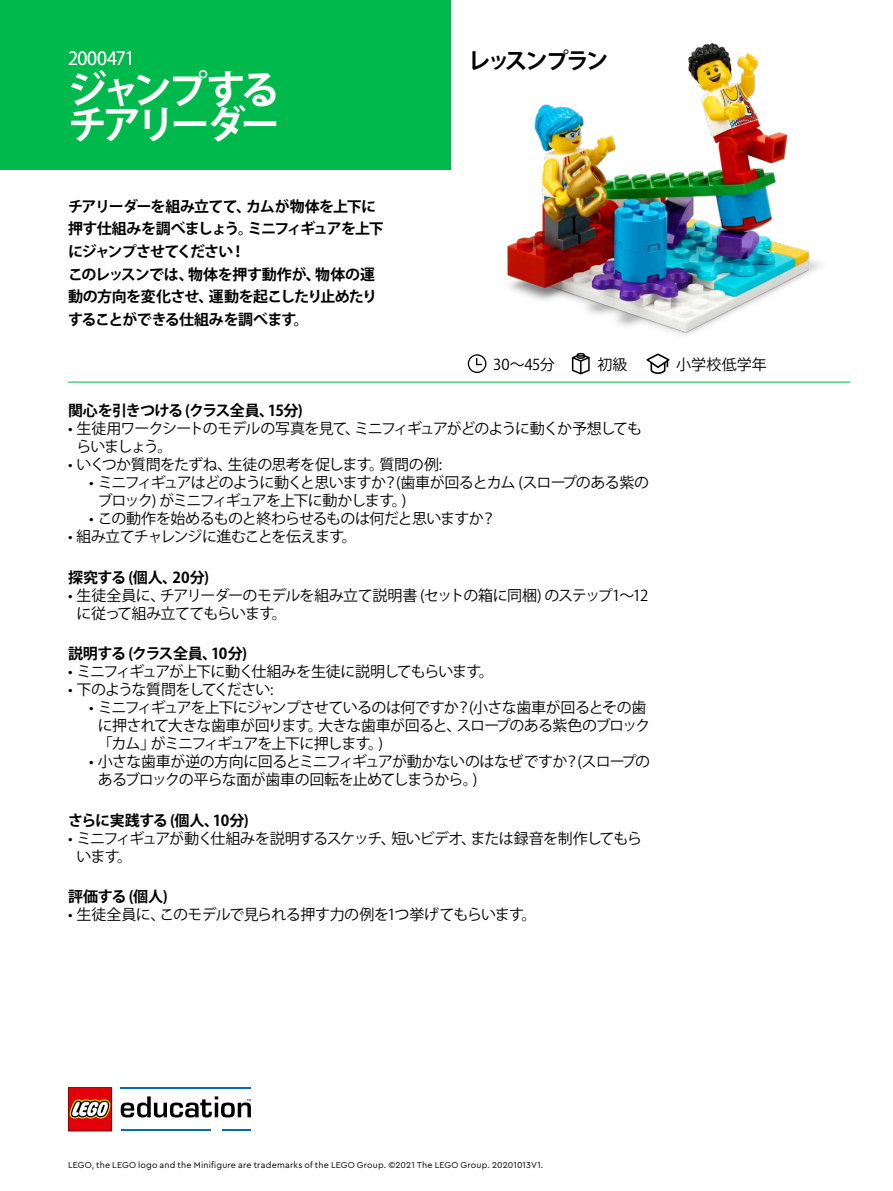
<style>
.page{position:relative;width:893px;height:1191px;background:#fff}
.page>*{position:absolute;margin:0;border:0;box-sizing:border-box;transform-origin:0 0}
.t1{font:700 39px/34.5px "Koz Go Pro";letter-spacing:-.12em;color:#fff}
.t2{font:700 22.5px "Koz Go Pro";letter-spacing:-.1em;color:#000}
.t3{font:18px "Koz Go Pro";letter-spacing:-.015em;color:#fff}
.t4{font:15px/18px "Koz Go Pro";letter-spacing:-.055em;color:#000}
.t5{font:700 15px/22.5px "Koz Go Pro";letter-spacing:-.05em;color:#000}
.t6{font:15px/18px "Koz Go Pro";letter-spacing:-.075em;color:#000}
.t7{font:15px "Koz Go Pro";letter-spacing:-.03em;color:#000}
.t8{font:700 15px "Koz Go Pro";letter-spacing:-.01em;color:#000}
.t9{font:9px "Cera Pro";letter-spacing:.025em;color:#000}
</style>
<div class="page">
<img style="left:507px;top:43px;width:313px;height:310px">
<div style="left:0;top:0;width:451px;height:170px;background:#00b94d"></div>
<hr style="left:68px;top:382px;width:782px;height:1px;background:#00b94d">
<svg style="left:468px;top:354px;width:18px;height:19px"></svg>
<svg style="left:572px;top:353px;width:18px;height:21px"></svg>
<svg style="left:646px;top:353px;width:24px;height:21px"></svg>
<hr style="left:121px;top:1087px;width:130px;height:2px;background:#006cb7">
<hr style="left:121px;top:1129px;width:90px;height:2px;background:#006cb7">
<hr style="left:223px;top:1129px;width:28px;height:2px;background:#006cb7">
<svg style="left:121px;top:1096px;width:130px;height:21px"></svg>
<svg style="left:68px;top:1087px;width:44px;height:44px;background:#c43c33"></svg>
<p class="t3" style="left:68px;top:47px;width:68px">2000471</p>
<h1 class="t1" style="left:68px;top:75px;width:213px">ジャンプするチアリーダー</h1>
<p class="t5" style="left:68px;top:196px;width:317px">チアリーダーを組み立てて、カムが物体を上下に押す仕組みを調べましょう。ミニフィギュアを上下にジャンプさせてください！<br>このレッスンでは、物体を押す動作が、物体の運動の方向を変化させ、運動を起こしたり止めたりすることができる仕組みを調べます。</p>
<h2 class="t2" style="left:468px;top:46px;width:142px">レッスンプラン</h2>
<p class="t4" style="left:493px;top:355px;width:63px">30～45分</p>
<p class="t4" style="left:597px;top:355px;width:32px">初級</p>
<p class="t4" style="left:676px;top:355px;width:92px">小学校低学年</p>
<p class="t5" style="left:68px;top:400px;width:236px">関心を引きつける (クラス全員、15分)</p>
<p class="t6" style="left:77px;top:420px;width:567px;text-indent:-9px">• 生徒用ワークシートのモデルの写真を見て、ミニフィギュアがどのように動くか予想してもらいましょう。</p>
<p class="t7" style="left:68px;top:455px;width:376px">• いくつか質問をたずね、生徒の思考を促します。質問の例:</p>
<p class="t6" style="left:98px;top:474px;width:553px;text-indent:-9px">• ミニフィギュアはどのように動くと思いますか？(歯車が回るとカム (スロープのある紫のブロック) がミニフィギュアを上下に動かします。)</p>
<p class="t4" style="left:89px;top:510px;width:408px">• この動作を始めるものと終わらせるものは何だと思いますか？</p>
<p class="t4" style="left:68px;top:528px;width:290px">• 組み立てチャレンジに進むことを伝えます。</p>
<p class="t8" style="left:68px;top:567px;width:143px">探究する (個人、20分)</p>
<p class="t4" style="left:77px;top:586px;width:573px;text-indent:-9px">• 生徒全員に、チアリーダーのモデルを組み立て説明書 (セットの箱に同梱) のステップ1～12に従って組み立ててもらいます。</p>
<p class="t5" style="left:68px;top:643px;width:181px">説明する (クラス全員、10分)</p>
<p class="t6" style="left:68px;top:663px;width:427px">• ミニフィギュアが上下に動く仕組みを生徒に説明してもらいます。</p>
<p class="t4" style="left:68px;top:681px;width:207px">• 下のような質問をしてください:</p>
<p class="t4" style="left:98px;top:699px;width:554px;text-indent:-9px">• ミニフィギュアを上下にジャンプさせているのは何ですか？(小さな歯車が回るとその歯に押されて大きな歯車が回ります。大きな歯車が回ると、スロープのある紫色のブロック「カム」がミニフィギュアを上下に押します。)</p>
<p class="t4" style="left:98px;top:753px;width:554px;text-indent:-9px">• 小さな歯車が逆の方向に回るとミニフィギュアが動かないのはなぜですか？(スロープのあるブロックの平らな面が歯車の回転を止めてしまうから。)</p>
<p class="t5" style="left:68px;top:810px;width:182px">さらに実践する (個人、10分)</p>
<p class="t4" style="left:77px;top:829px;width:567px;text-indent:-9px">• ミニフィギュアが動く仕組みを説明するスケッチ、短いビデオ、または録音を制作してもらいます。</p>
<p class="t5" style="left:68px;top:886px;width:101px">評価する (個人)</p>
<p class="t4" style="left:68px;top:906px;width:470px">• 生徒全員に、このモデルで見られる押す力の例を1つ挙げてもらいます。</p>
<p class="t9" style="left:68px;top:1159px;width:477px">LEGO, the LEGO logo and the Minifigure are trademarks of the LEGO Group. ©2021 The LEGO Group. 20201013V1.</p>
</div>
